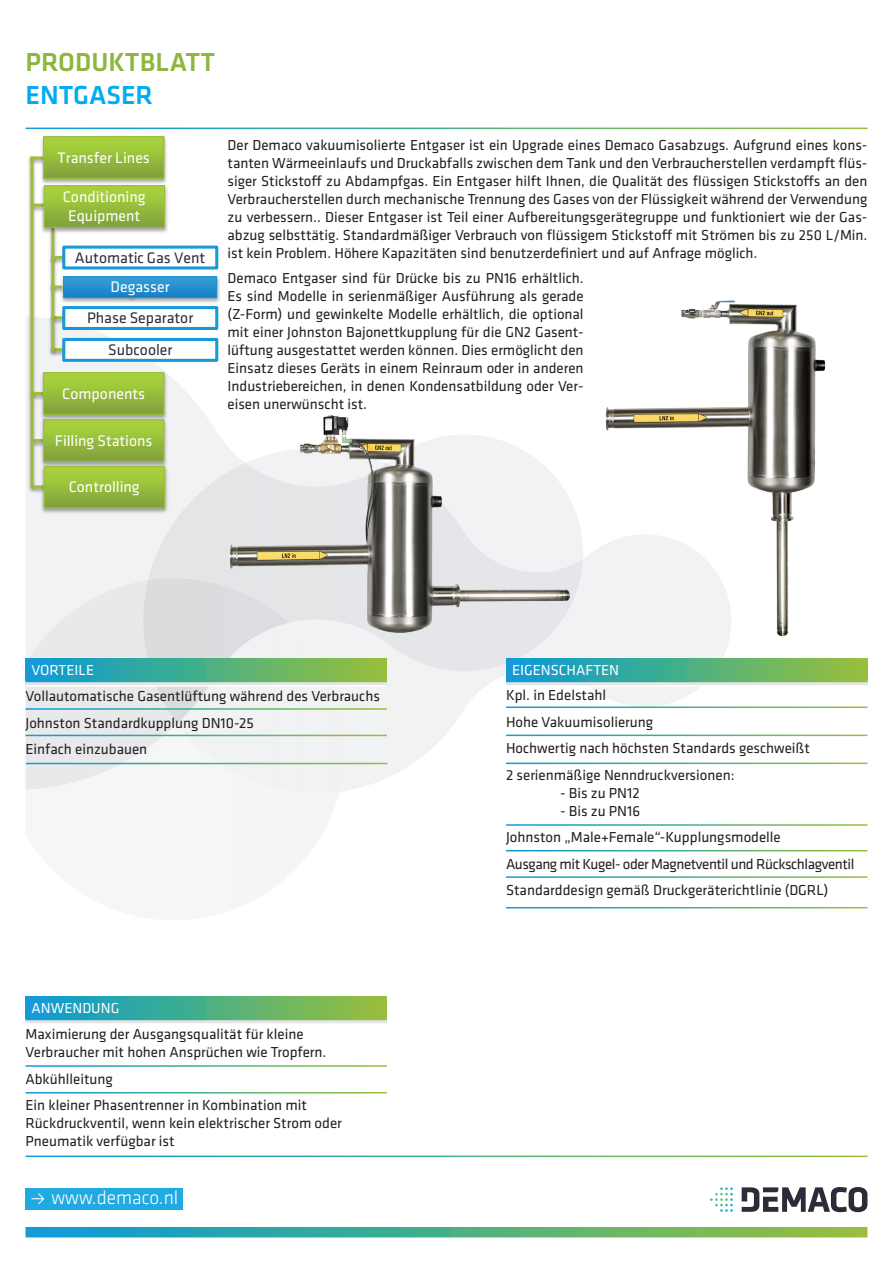
<style>
.page{position:relative;width:893px;height:1263px;background:#fff}
.page>*{position:absolute;margin:0;border:0;box-sizing:border-box;transform-origin:0 0}
.t1{font:500 27px "Klavika";color:#8eb63e}
.t2{font:500 27px "Klavika";color:#00aeef}
.t3{font:300 19.65px "Klavika";color:#fff}
.t4{font:15.9px/18.9px "Klavika";color:#fff;text-align:center}
.t5{font:15.9px/31.8px "Klavika";color:#292e3a;text-align:center}
.t6{font:15px/18px "Klavika";color:#231f20}
.t7{font:15px "Klavika";color:#fff}
</style>
<div class="page">
<svg style="left:238px;top:793px;width:101px;height:114px"></svg>
<svg style="left:345px;top:548px;width:386px;height:243px"></svg>
<svg style="left:26px;top:316px;width:200px;height:264px"></svg>
<img style="left:148px;top:463px;width:435px;height:209px">
<img style="left:143px;top:578px;width:146px;height:146px">
<svg style="left:26px;top:1227px;width:841px;height:10px;background:#4cae87"></svg>
<svg style="left:742px;top:1187px;width:125px;height:25px"></svg>
<svg style="left:710px;top:1187px;width:23px;height:25px"></svg>
<div style="left:26px;top:1188px;width:157px;height:22px;background:#21aae1"></div>
<img style="left:600px;top:300px;width:226px;height:342px">
<img style="left:226px;top:415px;width:348px;height:240px">
<hr style="left:26px;top:708px;width:361px;height:2px;background:#fff">
<hr style="left:26px;top:735px;width:361px;height:1px;background:#fff">
<hr style="left:26px;top:763px;width:361px;height:1px;background:#fff">
<hr style="left:506px;top:706px;width:361px;height:2px;background:#fff">
<hr style="left:506px;top:735px;width:361px;height:1px;background:#fff">
<hr style="left:506px;top:762px;width:361px;height:2px;background:#fff">
<img style="left:28px;top:156px;width:10px;height:45px">
<svg style="left:30px;top:158px;width:4px;height:43px"></svg>
<img style="left:28px;top:201px;width:11px;height:11px">
<img style="left:26px;top:203px;width:12px;height:188px">
<svg style="left:30px;top:205px;width:4px;height:184px"></svg>
<img style="left:27px;top:389px;width:11px;height:2px">
<img style="left:26px;top:391px;width:12px;height:47px">
<hr style="left:31px;top:393px;width:3px;height:47px;background:#9cbd3d">
<img style="left:27px;top:436px;width:11px;height:2px">
<img style="left:26px;top:438px;width:13px;height:56px">
<hr style="left:31px;top:441px;width:3px;height:46px;background:#9cbd3d">
<img style="left:27px;top:483px;width:12px;height:13px">
<svg style="left:32px;top:485px;width:7px;height:4px"></svg>
<img style="left:38px;top:370px;width:132px;height:47px">
<img style="left:48px;top:415px;width:112px;height:2px">
<div style="left:44px;top:373px;width:120px;height:41px;background:linear-gradient(to bottom,#abd73c,#82a13d)"></div>
<div style="left:43px;top:372px;width:121px;height:43px;border:1px solid #9abe3c"></div>
<img style="left:38px;top:417px;width:132px;height:52px">
<img style="left:40px;top:424px;width:127px;height:39px">
<div style="left:44px;top:420px;width:120px;height:41px;background:linear-gradient(to bottom,#abd73c,#82a13d)"></div>
<div style="left:43px;top:419px;width:121px;height:43px;border:1px solid #9abe3c"></div>
<img style="left:39px;top:463px;width:131px;height:53px">
<img style="left:54px;top:508px;width:100px;height:6px">
<div style="left:44px;top:466px;width:120px;height:42px;background:linear-gradient(to bottom,#acd73c,#82a23c)"></div>
<div style="left:44px;top:466px;width:121px;height:42px;border:1px solid #9abe3c"></div>
<img style="left:38px;top:136px;width:129px;height:47px">
<img style="left:43px;top:179px;width:121px;height:4px">
<div style="left:44px;top:137px;width:120px;height:41px;background:linear-gradient(to bottom,#abd73c,#82a13d)"></div>
<div style="left:43px;top:136px;width:121px;height:43px;border:1px solid #9abe3c"></div>
<img style="left:59px;top:319px;width:3px;height:8px">
<img style="left:49px;top:243px;width:8px;height:10px">
<hr style="left:51px;top:228px;width:3px;height:31px;background:#9cbd3d">
<img style="left:49px;top:253px;width:13px;height:11px">
<img style="left:49px;top:255px;width:10px;height:28px">
<hr style="left:51px;top:258px;width:3px;height:31px;background:#9cbd3d">
<img style="left:58px;top:274px;width:162px;height:29px">
<img style="left:96px;top:274px;width:88px;height:29px">
<svg style="left:65px;top:278px;width:150px;height:18px;background:#268fce"></svg>
<div style="left:63px;top:276px;width:154px;height:22px;border:1px solid #1a98d5"></div>
<img style="left:49px;top:283px;width:18px;height:13px">
<svg style="left:51px;top:285px;width:11px;height:4px"></svg>
<img style="left:46px;top:286px;width:13px;height:32px">
<hr style="left:51px;top:289px;width:3px;height:31px;background:#9cbd3d">
<img style="left:39px;top:183px;width:129px;height:50px">
<img style="left:48px;top:180px;width:112px;height:63px">
<div style="left:44px;top:186px;width:120px;height:41px;background:linear-gradient(to bottom,#abd73c,#82a13d)"></div>
<div style="left:44px;top:185px;width:121px;height:43px;border:1px solid #9abe3c"></div>
<div style="left:62px;top:246px;width:156px;height:23px;border:3px solid #1799d6"></div>
<div style="left:64px;top:308px;width:153px;height:20px;background:#fff"></div>
<div style="left:62px;top:306px;width:156px;height:24px;border:3px solid #1799d6"></div>
<img style="left:59px;top:345px;width:3px;height:14px">
<div style="left:64px;top:339px;width:153px;height:21px;background:#fff"></div>
<div style="left:62px;top:338px;width:156px;height:24px;border:3px solid #1799d6"></div>
<img style="left:46px;top:318px;width:13px;height:41px">
<hr style="left:51px;top:320px;width:3px;height:31px;background:#9cbd3d">
<div style="left:26px;top:658px;width:361px;height:23px;background:linear-gradient(to right,#059cd7,#97c136)"></div>
<svg style="left:26px;top:682px;width:361px;height:3px"></svg>
<hr style="left:26px;top:681px;width:361px;height:1px;background:#fff">
<hr style="left:26px;top:685px;width:361px;height:2px;background:#fff">
<div style="left:506px;top:658px;width:361px;height:23px;background:linear-gradient(to right,#049cd7,#97c137)"></div>
<svg style="left:506px;top:682px;width:361px;height:3px"></svg>
<hr style="left:506px;top:681px;width:361px;height:1px;background:#fff">
<hr style="left:506px;top:685px;width:361px;height:2px;background:#fff">
<div style="left:26px;top:996px;width:361px;height:23px;background:linear-gradient(to right,#059cd7,#97c136)"></div>
<svg style="left:26px;top:1020px;width:361px;height:3px"></svg>
<h1 class="t1" style="left:26px;top:48px;width:191px">PRODUKTBLATT</h1>
<h1 class="t2" style="left:26px;top:80px;width:129px">ENTGASER</h1>
<p class="t4" style="left:58px;top:148px;width:94px">Transfer Lines</p>
<p class="t4" style="left:63px;top:188px;width:84px">Conditioning<br>Equipment</p>
<p class="t5" style="left:75px;top:242px;width:132px">Automatic Gas Vent</p>
<p class="t4" style="left:111px;top:278px;width:61px">Degasser</p>
<p class="t5" style="left:87px;top:302px;width:108px">Phase Separator<br>Subcooler</p>
<p class="t4" style="left:62px;top:384px;width:84px">Components</p>
<p class="t4" style="left:55px;top:431px;width:99px">Filling Stations</p>
<p class="t4" style="left:69px;top:478px;width:72px">Controlling</p>
<p class="t6" style="left:227px;top:136px;width:641px;text-align:justify">Der Demaco vakuumisolierte Entgaser ist ein Upgrade eines Demaco Gasabzugs. Aufgrund eines kons&shy;tanten Wärmeeinlaufs und Druckabfalls zwischen dem Tank und den Verbraucherstellen verdampft flüs&shy;siger Stickstoff zu Abdampfgas. Ein Entgaser hilft Ihnen, die Qualität des flüssigen Stickstoffs an den Verbraucherstellen durch mechanische Trennung des Gases von der Flüssigkeit während der Verwendung zu verbessern.. Dieser Entgaser ist Teil einer Aufbereitungsgerätegruppe und funktioniert wie der Gas&shy;abzug selbsttätig. Standardmäßiger Verbrauch von flüssigem Stickstoff mit Strömen bis zu 250 L/Min. ist kein Problem. Höhere Kapazitäten sind benutzerdefiniert und auf Anfrage möglich.</p>
<p class="t6" style="left:227px;top:269px;width:358px;text-align:justify">Demaco Entgaser sind für Drücke bis zu PN16 erhältlich.<br>Es sind Modelle in serienmäßiger Ausführung als gerade (Z-Form) und gewinkelte Modelle erhältlich, die optional mit einer Johnston Bajonettkupplung für die GN2 Gasent&shy;lüftung ausgestattet werden können. Dies ermöglicht den Einsatz dieses Geräts in einem Reinraum oder in anderen Industriebereichen, in denen Kondensatbildung oder Ver&shy;eisen unerwünscht ist.</p>
<p class="t7" style="left:32px;top:662px;width:64px">VORTEILE</p>
<p class="t7" style="left:512px;top:662px;width:109px">EIGENSCHAFTEN</p>
<p class="t6" style="left:26px;top:683px;width:356px;line-height:26.5px">Vollautomatische Gasentlüftung während des Verbrauchs<br>Johnston Standardkupplung DN10-25<br>Einfach einzubauen</p>
<p class="t7" style="left:32px;top:1000px;width:89px">ANWENDUNG</p>
<p class="t6" style="left:26px;top:1025px;width:302px">Maximierung der Ausgangsqualität für kleine<br>Verbraucher mit hohen Ansprüchen wie Tropfern.</p>
<p class="t6" style="left:26px;top:1066px;width:283px;line-height:26.5px">Abkühlleitung<br>Ein kleiner Phasentrenner in Kombination mit</p>
<p class="t6" style="left:26px;top:1114px;width:318px">Rückdruckventil, wenn kein elektrischer Strom oder<br>Pneumatik verfügbar ist</p>
<h2 class="t3" style="left:51px;top:1187px;width:128px">www.demaco.nl</h2>
<p class="t6" style="left:506px;top:682px;width:306px;line-height:26.5px">Kpl. in Edelstahl<br>Hohe Vakuumisolierung<br>Hochwertig nach höchsten Standards geschweißt<br>2 serienmäßige Nenndruckversionen:</p>
<p class="t6" style="left:560px;top:784px;width:81px">- Bis zu PN12</p>
<p class="t6" style="left:506px;top:798px;width:350px;line-height:26.5px;text-indent:54px">- Bis zu PN16<br>Johnston „Male+Female“-Kupplungsmodelle<br>Ausgang mit Kugel- oder Magnetventil und Rückschlagventil Standarddesign gemäß Druckgeräterichtlinie (DGRL)</p>
</div>
